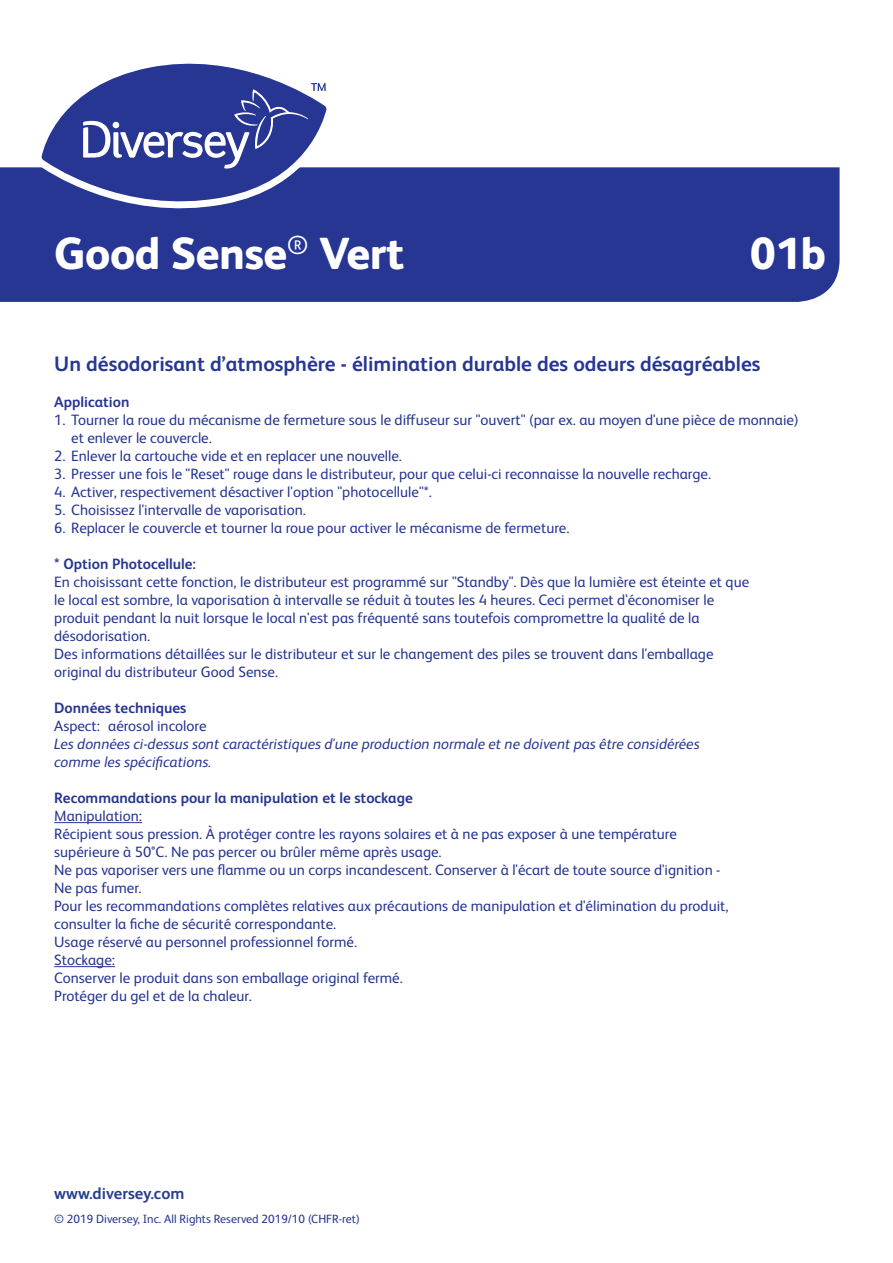
<style>
.page{position:relative;width:893px;height:1263px;background:#fff}
.page>*{position:absolute;margin:0;border:0;box-sizing:border-box;transform-origin:0 0}
.t1{font:800 45px "FS Albert Pro";letter-spacing:-.01em;color:#fff}
.t2{font:700 21px "FS Albert Pro";color:#263692}
.t3{font:700 16.5px "FS Albert Pro";color:#253f8e}
.t4{font:15px/18px "FS Albert Pro";color:#263692}
.t5{font:italic 15px/18px "FS Albert Pro";color:#263692}
.t6{font:700 15px "FS Albert Pro";color:#263692}
.t7{font:12px "FS Albert Pro";color:#263692}
</style>
<div class="page">
<div style="left:0;top:167px;width:840px;height:135px;background:#263692"></div>
<svg style="left:34px;top:63px;width:305px;height:165px"></svg>
<svg style="left:83px;top:83px;width:243px;height:86px"></svg>
<hr style="left:54px;top:822px;width:88px;height:1px;background:#263692">
<hr style="left:54px;top:966px;width:61px;height:1px;background:#263692">
<h1 class="t1" style="left:54px;top:218px;width:352px">Good Sense<sup>®</sup> Vert</h1>
<h1 class="t1" style="left:750px;top:218px;width:77px">01b</h1>
<h2 class="t2" style="left:54px;top:349px;width:708px">Un désodorisant d’atmosphère - élimination durable des odeurs désagréables</h2>
<p class="t6" style="left:54px;top:391px;width:77px">Application</p>
<p class="t4" style="left:71px;top:410px;width:729px;text-indent:-17px">1. Tourner la roue du mécanisme de fermeture sous le diffuseur sur "ouvert" (par ex. au moyen d'une pièce de monnaie) et enlever le couvercle.</p>
<p class="t4" style="left:54px;top:446px;width:349px">2. Enlever la cartouche vide et en replacer une nouvelle.</p>
<p class="t4" style="left:54px;top:464px;width:658px">3. Presser une fois le "Reset" rouge dans le distributeur, pour que celui-ci reconnaisse la nouvelle recharge.</p>
<p class="t4" style="left:54px;top:482px;width:379px">4. Activer, respectivement désactiver l'option "photocellule"*.</p>
<p class="t4" style="left:54px;top:500px;width:253px">5. Choisissez l'intervalle de vaporisation.</p>
<p class="t4" style="left:54px;top:518px;width:517px">6. Replacer le couvercle et tourner la roue pour activer le mécanisme de fermeture.</p>
<p class="t6" style="left:54px;top:553px;width:143px">* Option Photocellule:</p>
<p class="t4" style="left:54px;top:572px;width:696px">En choisissant cette fonction, le distributeur est programmé sur "Standby". Dès que la lumière est éteinte et que le local est sombre, la vaporisation à intervalle se réduit à toutes les 4 heures. Ceci permet d'économiser le produit pendant la nuit lorsque le local n'est pas fréquenté sans toutefois compromettre la qualité de la désodorisation.<br>Des informations détaillées sur le distributeur et sur le changement des piles se trouvent dans l'emballage original du distributeur Good Sense.</p>
<p class="t6" style="left:54px;top:697px;width:134px">Données techniques</p>
<p class="t4" style="left:54px;top:716px;width:154px">Aspect: aérosol incolore</p>
<p class="t5" style="left:54px;top:734px;width:647px">Les données ci-dessus sont caractéristiques d'une production normale et ne doivent pas être considérées comme les spécifications.</p>
<p class="t6" style="left:54px;top:787px;width:360px">Recommandations pour la manipulation et le stockage</p>
<p class="t4" style="left:54px;top:806px;width:676px">Manipulation:<br>Récipient sous pression. À protéger contre les rayons solaires et à ne pas exposer à une température supérieure à 50°C. Ne pas percer ou brûler même après usage.<br>Ne pas vaporiser vers une flamme ou un corps incandescent. Conserver à l'écart de toute source d'ignition - Ne pas fumer.<br>Pour les recommandations complètes relatives aux précautions de manipulation et d'élimination du produit, consulter la fiche de sécurité correspondante.<br>Usage réservé au personnel professionnel formé.<br>Stockage:<br>Conserver le produit dans son emballage original fermé.<br>Protéger du gel et de la chaleur.</p>
<p class="t3" style="left:54px;top:1181px;width:132px">www.diversey.com</p>
<p class="t7" style="left:54px;top:1210px;width:307px">© 2019 Diversey, Inc. All Rights Reserved 2019/10 (CHFR-ret)</p>
</div>
